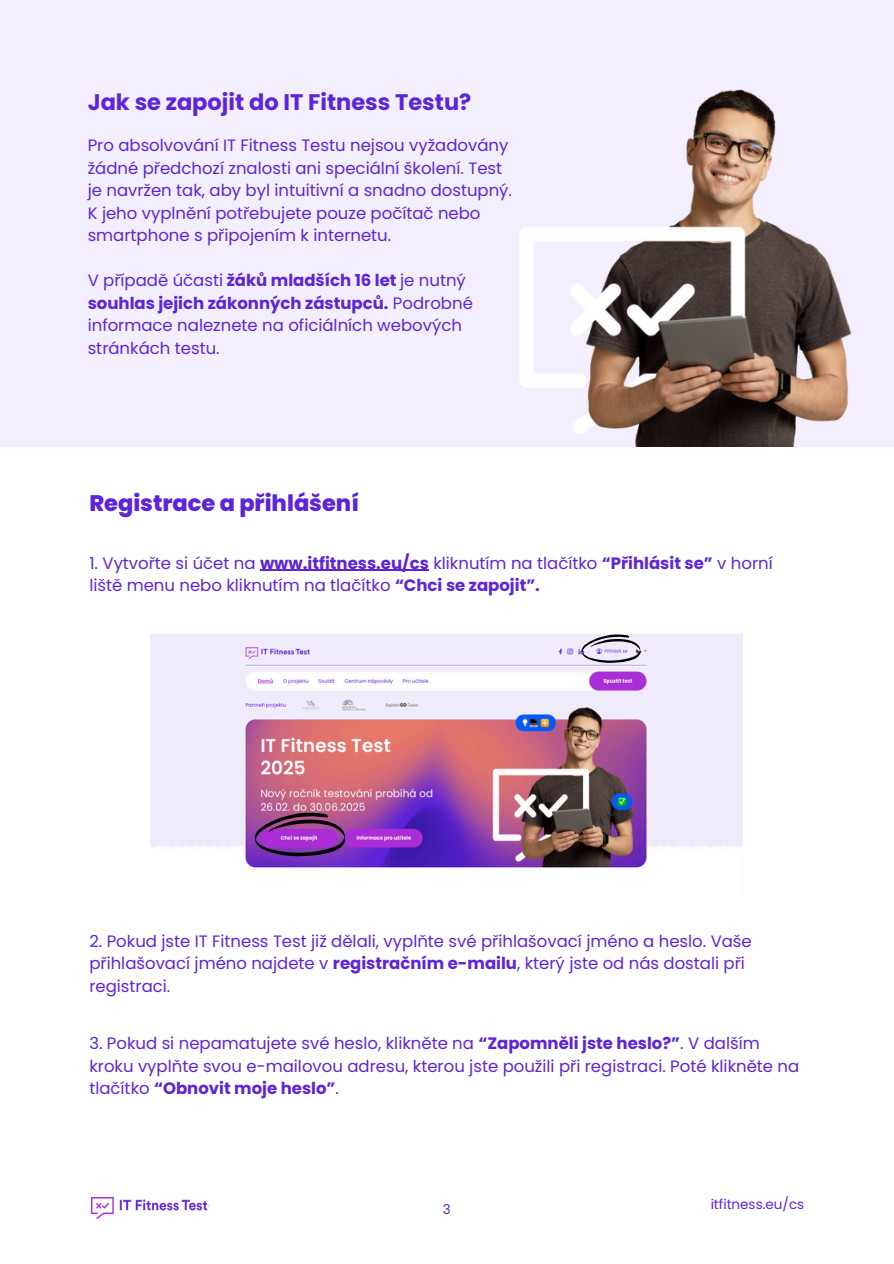
<style>
.page{position:relative;width:894px;height:1264px;background:#fff}
.page>*{position:absolute;margin:0;border:0;box-sizing:border-box;transform-origin:0 0}
.t1{font:700 22.5px "Poppins";color:#5d24db}
.t2{font:800 22.5px "Poppins";color:#5d24db}
.t3{font:16.5px/22.5px "Poppins";color:#5d24db}
.t4{font:13.5px "Poppins";color:#5d24db}
.s1{font-weight:700}
</style>
<div class="page">
<div style="left:0;top:0;width:893px;height:446px;background:#f3effe"></div>
<img style="left:520px;top:89px;width:332px;height:357px">
<img style="left:150px;top:634px;width:592px;height:234px">
<svg style="left:581px;top:634px;width:59px;height:28px;background:#bab4c4"></svg>
<svg style="left:254px;top:812px;width:91px;height:44px;background:#823492"></svg>
<hr style="left:260px;top:569px;width:169px;height:2px;background:#5d24db">
<img style="left:91px;top:1197px;width:117px;height:20px">
<p class="t1" style="left:88px;top:86px;width:385px">Jak se zapojit do IT Fitness Testu?</p>
<h1 class="t3" style="left:88px;top:134px;width:426px">Pro absolvování IT Fitness Testu nejsou vyžadovány žádné předchozí znalosti ani speciální školení. Test je navržen tak, aby byl intuitivní a snadno dostupný.<br>K jeho vyplnění potřebujete pouze počítač nebo smartphone s připojením k internetu.</h1>
<h2 class="t3" style="left:88px;top:269px;width:386px">V případě účasti <span class="s1">žáků mladších 16 let</span> je nutný <span class="s1">souhlas jejich zákonných zástupců.</span> Podrobné informace naleznete na oficiálních webových stránkách testu.</h2>
<h2 class="t2" style="left:89px;top:487px;width:271px">Registrace a přihlášení</h2>
<h1 class="t3" style="left:89px;top:551px;width:684px">1. Vytvořte si účet na <span class="s1">www.itfitness.eu/cs</span> kliknutím na tlačítko <span class="s1">“Přihlásit se”</span> v horní liště menu nebo kliknutím na tlačítko <span class="s1">“Chci se zapojit”.</span></h1>
<p class="t3" style="left:89px;top:929px;width:663px">2. Pokud jste IT Fitness Test již dělali, vyplňte své přihlašovací jméno a heslo. Vaše přihlašovací jméno najdete v <span class="s1">registračním e-mailu</span>, který jste od nás dostali při registraci.</p>
<p class="t3" style="left:89px;top:1031px;width:711px">3. Pokud si nepamatujete své heslo, klikněte na <span class="s1">“Zapomněli jste heslo?”</span>. V dalším kroku vyplňte svou e-mailovou adresu, kterou jste použili při registraci. Poté klikněte na tlačítko <span class="s1">“Obnovit moje heslo”</span>.</p>
<p class="t4" style="left:442px;top:1200px;width:9px">3</p>
<h2 class="t4" style="left:710px;top:1194px;width:95px">itfitness.eu/cs</h2>
</div>
